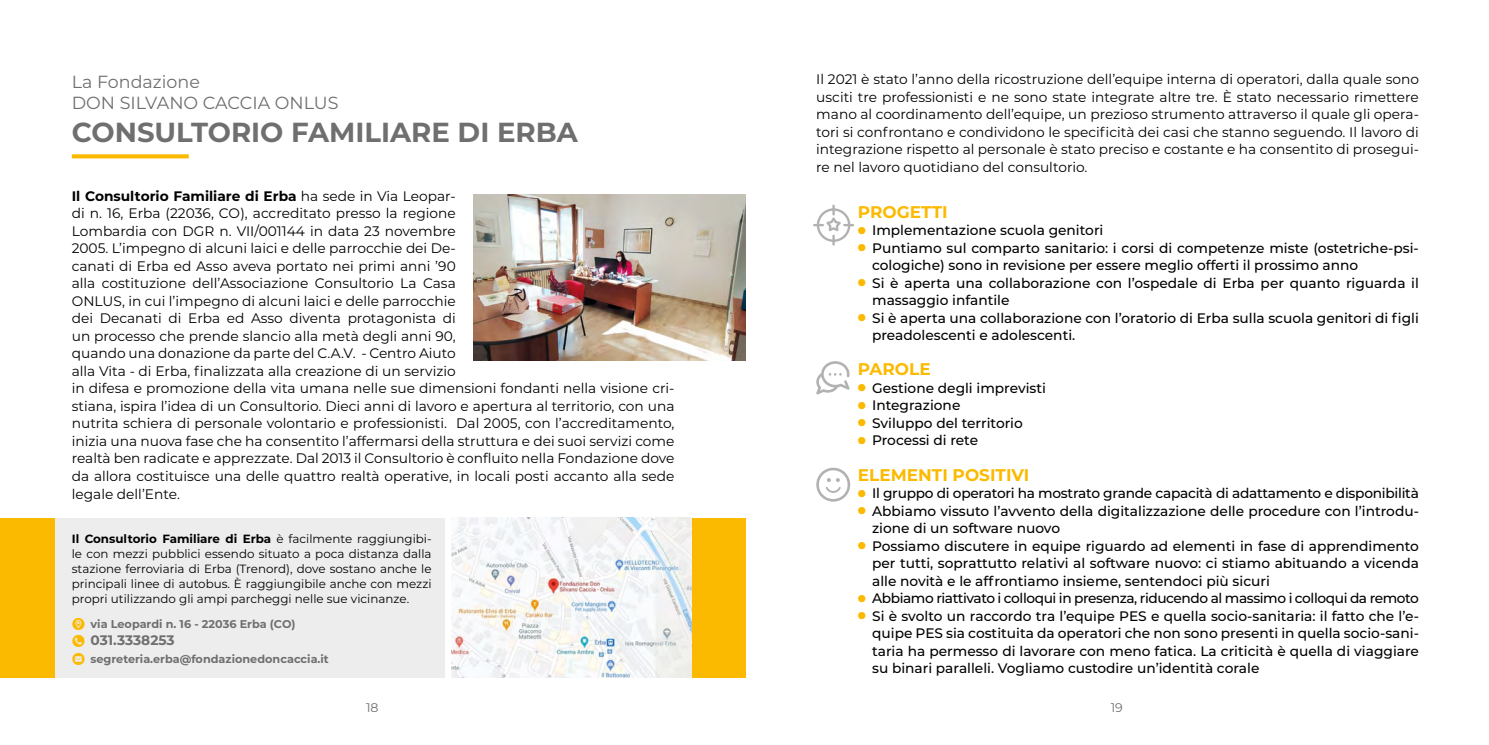
<style>
.page{position:relative;width:1489px;height:745px;background:#fff}
.page>*{position:absolute;margin:0;border:0;box-sizing:border-box;transform-origin:0 0}
.t1{font:700 27.5px "Montserrat";color:#706f6f}
.t2{font:17.5px/21.5px "Montserrat";color:#706f6f}
.t3{font:700 16.88px "Montserrat";color:#fbba00}
.t4{font:13.75px/17.5px "Montserrat";color:#000}
.t5{font:500 13.75px/17.5px "Montserrat";color:#000}
.t6{font:500 13.75px "Montserrat";letter-spacing:-.03em;color:#000}
.t7{font:500 13.75px "Montserrat";letter-spacing:-.02em;color:#000}
.t8{font:700 13.75px "Montserrat";color:#706f6f}
.t9{font:12.5px "Montserrat";color:#706f6f}
.t10{font:11.88px/15px "Montserrat";color:#000;text-align:justify}
.t11{font:700 11.25px "Montserrat";letter-spacing:-.005em;color:#706f6f}
.s1{font-weight:700}
.s2{font-family:"typeecon";font-weight:400;font-size:12.5px;color:#fbba00}
</style>
<div class="page">
<svg style="left:72px;top:154px;width:117px;height:4px"></svg>
<div style="left:0;top:517px;width:745px;height:160px;background:#ededed"></div>
<img style="left:473px;top:194px;width:272px;height:166px">
<div style="left:0;top:517px;width:54px;height:160px;background:#fbba00"></div>
<img style="left:451px;top:517px;width:241px;height:160px">
<div style="left:445px;top:507px;width:6px;height:181px;background:#fff"></div>
<div style="left:692px;top:517px;width:53px;height:160px;background:#fbba00"></div>
<svg style="left:813px;top:204px;width:41px;height:41px"></svg>
<svg style="left:816px;top:361px;width:33px;height:33px"></svg>
<svg style="left:816px;top:467px;width:35px;height:35px"></svg>
<p class="t2" style="left:72px;top:70px;width:130px">La Fondazione don</p>
<p class="t2" style="left:120px;top:92px;width:52px">Silvano</p>
<p class="t2" style="left:203px;top:92px;width:25px">Caccia</p>
<p class="t2" style="left:275px;top:92px;width:14px">onlus</p>
<h1 class="t1" style="left:72px;top:113px;width:123px">consultorio</h1>
<h1 class="t1" style="left:291px;top:113px;width:19px">familiare</h1>
<h1 class="t1" style="left:457px;top:113px;width:61px">di erba</h1>
<p class="t4" style="left:72px;top:186px;width:604px"><span class="s1">Il Consultorio Familiare di Erba</span> ha sede in Via Leopar-<br>di n. 16, Erba (22036, CO), accreditato presso la regione<br>Lombardia con DGR n. VII/001144 in data 23 novembre<br>2005. L’impegno di alcuni laici e delle parrocchie dei De-<br>canati di Erba ed Asso aveva portato nei primi anni ’90<br>alla costituzione dell’Associazione Consultorio La Casa<br>ONLUS, in cui l’impegno di alcuni laici e delle parrocchie<br>dei Decanati di Erba ed Asso diventa protagonista di<br>un processo che prende slancio alla metà degli anni 90,<br>quando una donazione da parte del C.A.V. - Centro Aiuto<br>alla Vita - di Erba, finalizzata alla creazione di un servizio<br>in difesa e promozione della vita umana nelle sue dimensioni fondanti nella visione cri&shy;stiana, ispira l’idea di un Consultorio. Dieci anni di lavoro e apertura al territorio, con una nutrita schiera di personale volontario e professionisti. Dal 2005, con l’accreditamento, inizia una nuova fase che ha consentito l’affermarsi della struttura e dei suoi servizi come realtà ben radicate e apprezzate. Dal 2013 il Consultorio è confluito nella Fondazione dove da allora costituisce una delle quattro realtà operative, in locali posti accanto alla sede legale dell’Ente.</p>
<p class="t10" style="left:72px;top:530px;width:361px"><span class="s1">Il Consultorio Familiare di Erba</span> è facilmente raggiungibi&shy;le con mezzi pubblici essendo situato a poca distanza dalla stazione ferroviaria di Erba (Trenord), dove sostano anche le principali linee di autobus. È raggiungibile anche con mezzi propri utilizzando gli ampi parcheggi nelle sue vicinanze.</p>
<p class="t11" style="left:72px;top:615px;width:225px"><span class="s2">M</span> via Leopardi n. 16 - 22036 Erba (CO)</p>
<p class="t8" style="left:72px;top:630px;width:104px"><span class="s2">N</span> 031.3338253</p>
<p class="t11" style="left:72px;top:650px;width:258px"><span class="s2">E</span> segreteria.erba@fondazionedoncaccia.it</p>
<p class="t4" style="left:816px;top:70px;width:604px;text-align:justify">Il 2021 è stato l’anno della ricostruzione dell’equipe interna di operatori, dalla quale sono usciti tre professionisti e ne sono state integrate altre tre. È stato necessario rimettere mano al coordinamento dell’equipe, un prezioso strumento attraverso il quale gli opera&shy;tori si confrontano e condividono le specificità dei casi che stanno seguendo. Il lavoro di integrazione rispetto al personale è stato preciso e costante e ha consentito di prosegui&shy;re nel lavoro quotidiano del consultorio.</p>
<p class="t3" style="left:857px;top:199px;width:14px">pro</p>
<p class="t3" style="left:896px;top:199px;width:23px">getti</p>
<p class="t5" style="left:857px;top:221px;width:247px"><sup>A</sup> Implementazione scuola genitori</p>
<p class="t5" style="left:857px;top:238px;width:562px"><sup>A</sup> Puntiamo sul comparto sanitario: i corsi di competenze miste (ostetriche-psi-</p>
<p class="t5" style="left:872px;top:256px;width:487px">cologiche) sono in revisione per essere meglio offerti il prossimo anno</p>
<p class="t5" style="left:857px;top:273px;width:562px"><sup>A</sup> Si è aperta una collaborazione con l’ospedale di Erba per quanto riguarda il</p>
<p class="t5" style="left:872px;top:291px;width:139px">massaggio infantile</p>
<p class="t5" style="left:857px;top:308px;width:562px"><sup>A</sup> Si è aperta una collaborazione con l’oratorio di Erba sulla scuola genitori di figli</p>
<p class="t5" style="left:872px;top:326px;width:205px">preadolescenti e adolescenti.</p>
<p class="t3" style="left:857px;top:357px;width:13px">parole</p>
<p class="t5" style="left:857px;top:378px;width:189px"><sup>A</sup> Gestione degli imprevisti<br><sup>A</sup> Integrazione<br><sup>A</sup> Sviluppo del territorio<br><sup>A</sup> Processi di rete</p>
<p class="t3" style="left:857px;top:462px;width:13px">eleme</p>
<p class="t3" style="left:918px;top:462px;width:45px">nti positi</p>
<p class="t3" style="left:1011px;top:462px;width:17px">vi</p>
<p class="t7" style="left:857px;top:483px;width:562px"><sup>A</sup> Il gruppo di operatori ha mostrato grande capacità di adattamento e disponibilità</p>
<p class="t5" style="left:857px;top:501px;width:562px"><sup>A</sup> Abbiamo vissuto l’avvento della digitalizzazione delle procedure con l’introdu-</p>
<p class="t5" style="left:872px;top:518px;width:189px">zione di un software nuovo</p>
<p class="t5" style="left:857px;top:536px;width:562px"><sup>A</sup> Possiamo discutere in equipe riguardo ad elementi in fase di apprendimento</p>
<p class="t5" style="left:872px;top:553px;width:548px">per tutti, soprattutto relativi al software nuovo: ci stiamo abituando a vicenda</p>
<p class="t5" style="left:872px;top:571px;width:399px">alle novità e le affrontiamo insieme, sentendoci più sicuri</p>
<p class="t6" style="left:857px;top:588px;width:562px"><sup>A</sup> Abbiamo riattivato i colloqui in presenza, riducendo al massimo i colloqui da remoto</p>
<p class="t5" style="left:857px;top:606px;width:562px"><sup>A</sup> Si è svolto un raccordo tra l’equipe PES e quella socio-sanitaria: il fatto che l’e-</p>
<p class="t5" style="left:872px;top:623px;width:548px">quipe PES sia costituita da operatori che non sono presenti in quella socio-sani-</p>
<p class="t5" style="left:872px;top:641px;width:548px">taria ha permesso di lavorare con meno fatica. La criticità è quella di viaggiare</p>
<p class="t5" style="left:872px;top:658px;width:389px">su binari paralleli. Vogliamo custodire un’identità corale</p>
<p class="t9" style="left:366px;top:698px;width:14px">18</p>
<p class="t9" style="left:1110px;top:698px;width:14px">19</p>
</div>
